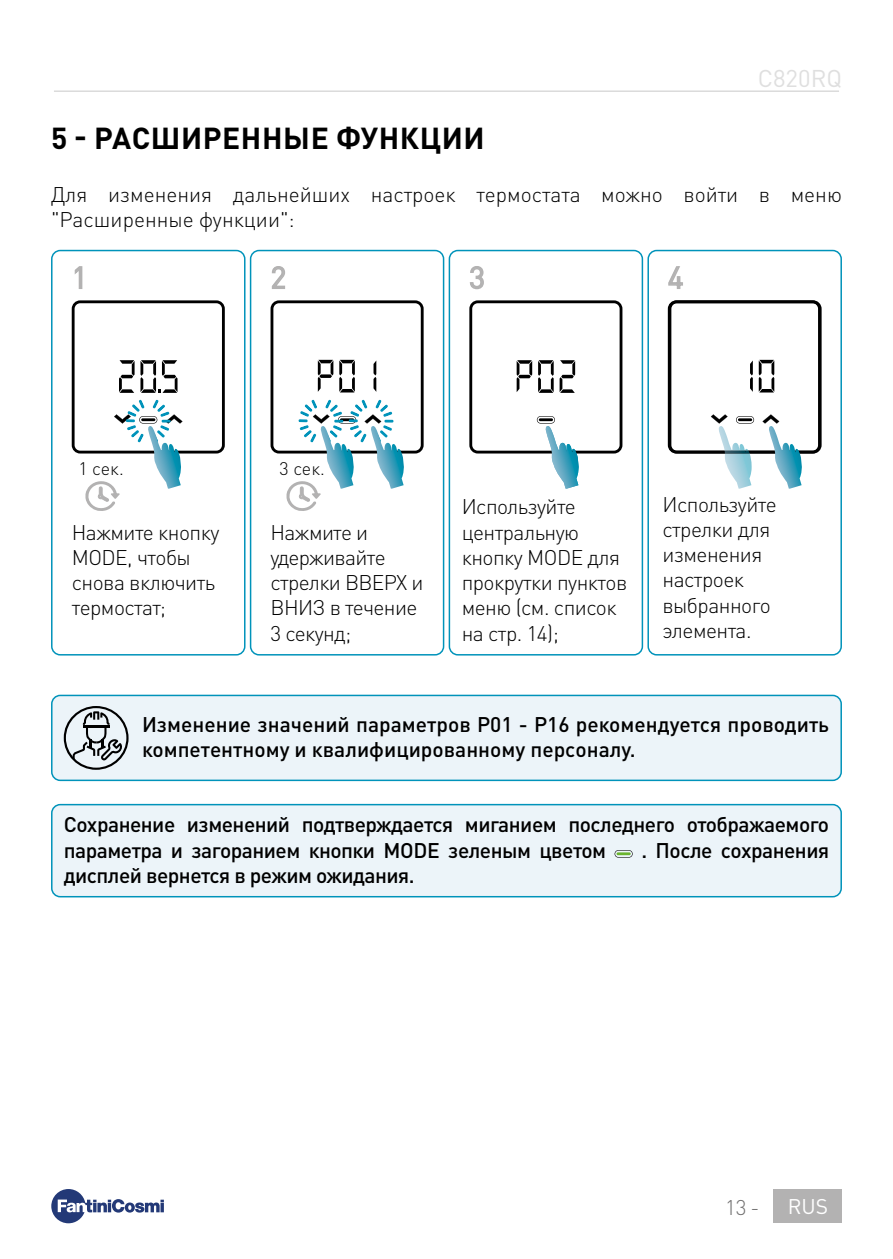
<style>
.page{position:relative;width:893px;height:1259px;background:#fff}
.page>*{position:absolute;margin:0;border:0;box-sizing:border-box;transform-origin:0 0}
.t1{font:700 30px "DIN Pro";letter-spacing:.02em;color:#000}
.t2{font:30px "DIN Pro";color:#b3b2b2}
.t3{font:24px "DIN Pro";color:#dfdfdf}
.t4{font:300 21px/25.2px "DIN Pro";letter-spacing:-.025em;color:#000}
.t5{font:500 21px/25.2px "DIN Pro";letter-spacing:-.025em;color:#000}
.t6{font:500 21px/25.2px "DIN Pro";color:#000}
.t7{font:300 21px/25.2px "DIN Pro";color:#000}
.t8{font:300 21px "DIN Pro";color:#706f6f}
.t9{font:21px "DIN Pro";color:#fff}
.t10{font:300 18px "DIN Pro";letter-spacing:-.005em;color:#000}
</style>
<div class="page">
<hr style="left:54px;top:90px;width:785px;height:2px;background:#dadada">
<svg style="left:51px;top:1189px;width:113px;height:34px"></svg>
<div style="left:774px;top:1189px;width:68px;height:33px;background:#b3b2b2"></div>
<div style="left:250px;top:250px;width:194px;height:405px;border:2px solid #0093ba;border-radius:9px"></div>
<div style="left:647px;top:250px;width:195px;height:405px;border:2px solid #0093ba;border-radius:9px"></div>
<div style="left:51px;top:250px;width:194px;height:405px;border:2px solid #0093ba;border-radius:9px"></div>
<div style="left:449px;top:250px;width:194px;height:405px;border:2px solid #0093ba;border-radius:9px"></div>
<div style="left:72px;top:300px;width:153px;height:153px;border:3px solid #000;border-radius:7px"></div>
<svg style="left:85px;top:360px;width:98px;height:151px"></svg>
<svg style="left:74px;top:266px;width:9px;height:23px"></svg>
<svg style="left:318px;top:360px;width:15px;height:32px"></svg>
<svg style="left:339px;top:360px;width:16px;height:32px"></svg>
<svg style="left:373px;top:361px;width:3px;height:31px"></svg>
<div style="left:271px;top:300px;width:153px;height:153px;border:3px solid #000;border-radius:7px"></div>
<svg style="left:287px;top:399px;width:119px;height:112px"></svg>
<svg style="left:271px;top:266px;width:14px;height:23px"></svg>
<svg style="left:668px;top:300px;width:154px;height:188px"></svg>
<img style="left:725px;top:451px;width:25px;height:2px">
<svg style="left:668px;top:266px;width:15px;height:23px"></svg>
<div style="left:537px;top:416px;width:18px;height:7px;background:#707070;border-radius:4px"></div>
<svg style="left:537px;top:417px;width:17px;height:6px"></svg>
<div style="left:469px;top:300px;width:153px;height:153px;border:3px solid #000;border-radius:7px"></div>
<svg style="left:544px;top:416px;width:37px;height:72px"></svg>
<svg style="left:517px;top:360px;width:15px;height:32px"></svg>
<svg style="left:538px;top:360px;width:16px;height:33px"></svg>
<svg style="left:560px;top:360px;width:15px;height:33px"></svg>
<svg style="left:469px;top:266px;width:15px;height:24px"></svg>
<div style="left:52px;top:695px;width:789px;height:85px;background:#ecf4f9;border-radius:9px"></div>
<div style="left:51px;top:694px;width:791px;height:87px;border:2px solid #0093ba;border-radius:9px"></div>
<svg style="left:64px;top:706px;width:65px;height:64px"></svg>
<div style="left:52px;top:804px;width:789px;height:92px;background:#ecf4f9;border-radius:9px"></div>
<div style="left:51px;top:804px;width:791px;height:93px;border:2px solid #0093ba;border-radius:9px"></div>
<svg style="left:615px;top:850px;width:17px;height:7px"></svg>
<p class="t3" style="left:758px;top:62px;width:86px">C820RQ</p>
<h1 class="t1" style="left:51px;top:113px;width:435px">5 - РАСШИРЕННЫЕ ФУНКЦИИ</h1>
<p class="t7" style="left:51px;top:180px;width:792px">Для изменения дальнейших настроек термостата можно войти в меню "Расширенные функции":</p>
<h1 class="t2" style="left:72px;top:257px;width:17px">1</h1>
<h1 class="t2" style="left:271px;top:257px;width:17px">2</h1>
<h1 class="t2" style="left:469px;top:257px;width:17px">3</h1>
<h1 class="t2" style="left:668px;top:257px;width:17px">4</h1>
<p class="t10" style="left:78px;top:455px;width:47px">1 сек.</p>
<p class="t4" style="left:72px;top:518px;width:149px">Нажмите кнопку<br>MODE, чтобы снова включить термостат;</p>
<p class="t10" style="left:279px;top:455px;width:47px">3 сек.</p>
<p class="t4" style="left:271px;top:518px;width:155px">Нажмите и удерживайте стрелки ВВЕРХ и<br>ВНИЗ в течение<br>3 секунд;</p>
<p class="t4" style="left:462px;top:492px;width:167px">Используйте центральную кнопку MODE для прокрутки пунктов меню (см. список на стр. 14);</p>
<p class="t4" style="left:662px;top:490px;width:116px">Используйте стрелки для изменения настроек выбранного элемента.</p>
<p class="t6" style="left:142px;top:711px;width:689px">Изменение значений параметров P01 - P16 рекомендуется проводить компетентному и квалифицированному персоналу.</p>
<p class="t5" style="left:64px;top:811px;width:767px">Сохранение изменений подтверждается миганием последнего отображаемого параметра и загоранием кнопки MODE зеленым цветом</p>
<p class="t5" style="left:641px;top:836px;width:189px">. После сохранения</p>
<p class="t5" style="left:64px;top:861px;width:352px">дисплей вернется в режим ожидания.</p>
<p class="t8" style="left:725px;top:1190px;width:36px">13-</p>
<p class="t9" style="left:788px;top:1192px;width:42px">RUS</p>
</div>
